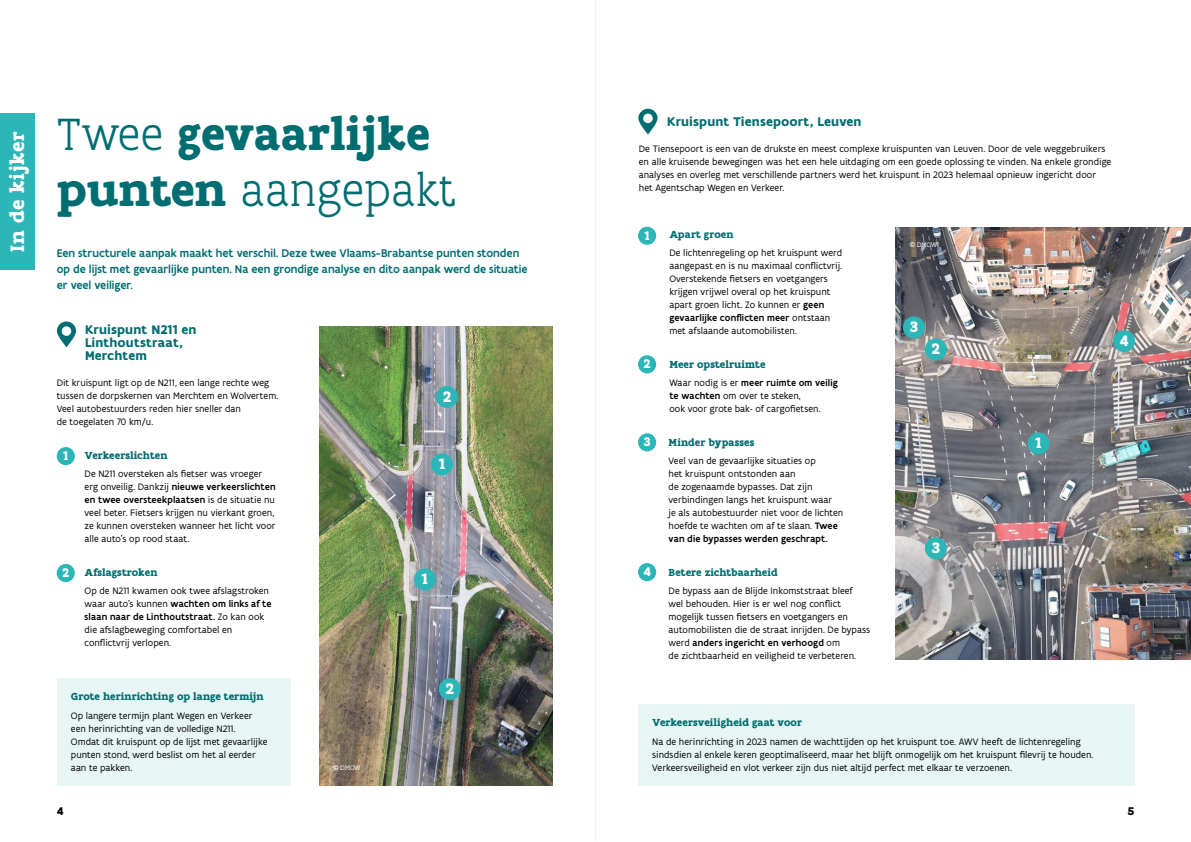
<style>
.page{position:relative;width:1191px;height:842px;background:#fff}
.page>*{position:absolute;margin:0;border:0;box-sizing:border-box;transform-origin:0 0}
.t1{font:700 48.6px/56px "Flanders Art Serif";color:#006d70}
.t2{font:700 21px "Flanders Art Serif";letter-spacing:.03em;color:#fff}
.t3{font:700 16.2px "Flanders Art Serif";color:#fff}
.t4{font:700 13.5px/13px "Flanders Art Sans";letter-spacing:.005em;color:#006d70}
.t5{font:700 13.4px "Flanders Art Serif";color:#fff}
.t6{font:500 12px/16px "Flanders Art Sans";letter-spacing:-.005em;color:#006d70}
.t7{font:700 12px "Flanders Art Serif";color:#030000}
.t8{font:700 11px "Flanders Art Serif";letter-spacing:.005em;color:#006d70}
.t9{font:10px/13px "Flanders Art Sans";color:#000}
.t10{font:7px "Flanders Art Serif";color:#fff}
.s1{font-weight:300}
.s2{font-weight:500}
</style>
<div class="page">
<img style="left:895px;top:227px;width:296px;height:432px">
<div style="left:0;top:113px;width:35px;height:156px;background:#2cb6b7"></div>
<img style="left:319px;top:326px;width:234px;height:459px">
<div style="left:431px;top:453px;width:22px;height:22px;background:#2cb6b7;border-radius:50%"></div>
<div style="left:414px;top:568px;width:22px;height:22px;background:#2cb6b7;border-radius:50%"></div>
<div style="left:1027px;top:432px;width:22px;height:22px;background:#2cb6b7;border-radius:50%"></div>
<div style="left:925px;top:338px;width:22px;height:22px;background:#2cb6b7;border-radius:50%"></div>
<div style="left:925px;top:537px;width:22px;height:22px;background:#2cb6b7;border-radius:50%"></div>
<div style="left:903px;top:316px;width:22px;height:22px;background:#2cb6b7;border-radius:50%"></div>
<div style="left:1113px;top:330px;width:22px;height:22px;background:#2cb6b7;border-radius:50%"></div>
<div style="left:439px;top:678px;width:22px;height:22px;background:#2cb6b7;border-radius:50%"></div>
<div style="left:436px;top:386px;width:22px;height:22px;background:#2cb6b7;border-radius:50%"></div>
<svg style="left:638px;top:109px;width:19px;height:25px"></svg>
<div style="left:57px;top:447px;width:18px;height:18px;background:#2cb6b7;border-radius:50%"></div>
<div style="left:638px;top:227px;width:18px;height:18px;background:#2cb6b7;border-radius:50%"></div>
<div style="left:57px;top:564px;width:18px;height:18px;background:#2cb6b7;border-radius:50%"></div>
<div style="left:638px;top:355px;width:18px;height:18px;background:#2cb6b7;border-radius:50%"></div>
<div style="left:638px;top:433px;width:18px;height:18px;background:#2cb6b7;border-radius:50%"></div>
<div style="left:638px;top:563px;width:18px;height:18px;background:#2cb6b7;border-radius:50%"></div>
<svg style="left:57px;top:321px;width:19px;height:26px"></svg>
<div style="left:57px;top:678px;width:234px;height:107px;background:#e7f5f4"></div>
<div style="left:638px;top:704px;width:496px;height:81px;background:#e7f5f4"></div>
<svg style="left:595px;top:0;width:1px;height:841px"></svg>
<h2 class="t2" style="left:4px;top:252px;width:122px;rotate:-90deg">In de kijker</h2>
<h1 class="t1" style="left:57px;top:107px;width:401px"><span class="s1">Twee</span> gevaarlijke punten <span class="s1">aangepakt</span></h1>
<p class="t6" style="left:57px;top:245px;width:472px">Een structurele aanpak maakt het verschil. Deze twee Vlaams-Brabantse punten stonden op de lijst met gevaarlijke punten. Na een grondige analyse en dito aanpak werd de situatie er veel veiliger.</p>
<h3 class="t4" style="left:85px;top:324px;width:113px">Kruispunt N211 en<br>Linthoutstraat,<br>Merchtem</h3>
<p class="t9" style="left:57px;top:376px;width:223px">Dit kruispunt ligt op de N211, een lange rechte weg tussen de dorpskernen van Merchtem en Wolvertem.<br>Veel autobestuurders reden hier sneller dan<br>de toegelaten 70 km/u.</p>
<p class="t8" style="left:85px;top:448px;width:84px">Verkeerslichten</p>
<p class="t9" style="left:85px;top:467px;width:192px">De N211 oversteken als fietser was vroeger erg onveilig. Dankzij <span class="s2">nieuwe verkeerslichten en twee oversteekplaatsen</span> is de situatie nu veel beter. Fietsers krijgen nu vierkant groen, ze kunnen oversteken wanneer het licht voor alle auto’s op rood staat.</p>
<p class="t8" style="left:85px;top:566px;width:74px">Afslagstroken</p>
<p class="t9" style="left:85px;top:584px;width:188px">Op de N211 kwamen ook twee afslagstroken waar auto’s kunnen <span class="s2">wachten om links af te slaan naar de Linthoutstraat.</span> Zo kan ook die afslagbeweging comfortabel en conflictvrij verlopen.</p>
<h3 class="t5" style="left:63px;top:447px;width:8px">1</h3>
<h3 class="t5" style="left:62px;top:564px;width:9px">2</h3>
<h3 class="t3" style="left:443px;top:386px;width:10px">2</h3>
<h3 class="t3" style="left:438px;top:454px;width:9px">1</h3>
<h3 class="t3" style="left:421px;top:569px;width:9px">1</h3>
<h3 class="t4" style="left:667px;top:116px;width:196px">Kruispunt Tiensepoort, Leuven</h3>
<p class="t9" style="left:639px;top:142px;width:474px">De Tiensepoort is een van de drukste en meest complexe kruispunten van Leuven. Door de vele weggebruikers en alle kruisende bewegingen was het een hele uitdaging om een goede oplossing te vinden. Na enkele grondige analyses en overleg met verschillende partners werd het kruispunt in 2023 helemaal opnieuw ingericht door het Agentschap Wegen en Verkeer.</p>
<p class="t8" style="left:669px;top:228px;width:66px">Apart groen</p>
<p class="t9" style="left:669px;top:246px;width:174px">De lichtenregeling op het kruispunt werd aangepast en is nu maximaal conflictvrij.<br>Overstekende fietsers en voetgangers krijgen vrijwel overal op het kruispunt apart groen licht. Zo kunnen er <span class="s2">geen gevaarlijke conflicten meer</span> ontstaan met afslaande automobilisten.</p>
<h3 class="t5" style="left:644px;top:227px;width:8px">1</h3>
<p class="t10" style="left:909px;top:240px;width:29px">© DMOW</p>
<h3 class="t3" style="left:909px;top:317px;width:10px">3</h3>
<h3 class="t3" style="left:931px;top:339px;width:10px">2</h3>
<h3 class="t5" style="left:643px;top:355px;width:9px">2</h3>
<p class="t8" style="left:669px;top:357px;width:98px">Meer opstelruimte</p>
<p class="t9" style="left:669px;top:376px;width:170px">Waar nodig is er <span class="s2">meer ruimte om veilig te wachten</span> om over te steken,<br>ook voor grote bak- of cargofietsen.</p>
<h3 class="t5" style="left:643px;top:433px;width:9px">3</h3>
<p class="t8" style="left:668px;top:436px;width:88px">Minder bypasses</p>
<p class="t9" style="left:668px;top:454px;width:176px">Veel van de gevaarlijke situaties op<br>het kruispunt ontstonden aan<br>de zogenaamde bypasses. Dat zijn verbindingen langs het kruispunt waar<br>je als autobestuurder niet voor de lichten hoefde te wachten om af te slaan. <span class="s2">Twee van die bypasses werden geschrapt.</span></p>
<h3 class="t3" style="left:931px;top:538px;width:10px">3</h3>
<h3 class="t3" style="left:1034px;top:433px;width:9px">1</h3>
<h3 class="t5" style="left:643px;top:563px;width:9px">4</h3>
<p class="t8" style="left:668px;top:566px;width:111px">Betere zichtbaarheid</p>
<p class="t9" style="left:668px;top:584px;width:203px">De bypass aan de Blijde Inkomststraat bleef<br>wel behouden. Hier is er wel nog conflict mogelijk tussen fietsers en voetgangers en automobilisten die de straat inrijden. De bypass werd <span class="s2">anders ingericht en verhoogd</span> om<br>de zichtbaarheid en veiligheid te verbeteren.</p>
<h3 class="t3" style="left:445px;top:678px;width:10px">2</h3>
<p class="t8" style="left:71px;top:690px;width:194px">Grote herinrichting op lange termijn</p>
<p class="t9" style="left:71px;top:709px;width:198px">Op langere termijn plant Wegen en Verkeer een herinrichting van de volledige N211.<br>Omdat dit kruispunt op de lijst met gevaarlijke punten stond, werd beslist om het al eerder aan te pakken.</p>
<p class="t8" style="left:652px;top:716px;width:151px">Verkeersveiligheid gaat voor</p>
<p class="t9" style="left:652px;top:735px;width:443px">Na de herinrichting in 2023 namen de wachttijden op het kruispunt toe. AWV heeft de lichtenregeling sindsdien al enkele keren geoptimaliseerd, maar het blijft onmogelijk om het kruispunt filevrij te houden.</p>
<p class="t10" style="left:333px;top:763px;width:29px">© DMOW</p>
<p class="t9" style="left:652px;top:761px;width:361px">Verkeersveiligheid en vlot verkeer zijn dus niet altijd perfect met elkaar te verzoenen.</p>
<h3 class="t3" style="left:1119px;top:330px;width:11px">4</h3>
<p class="t7" style="left:57px;top:804px;width:8px">4</p>
<p class="t7" style="left:1127px;top:804px;width:8px">5</p>
</div>
